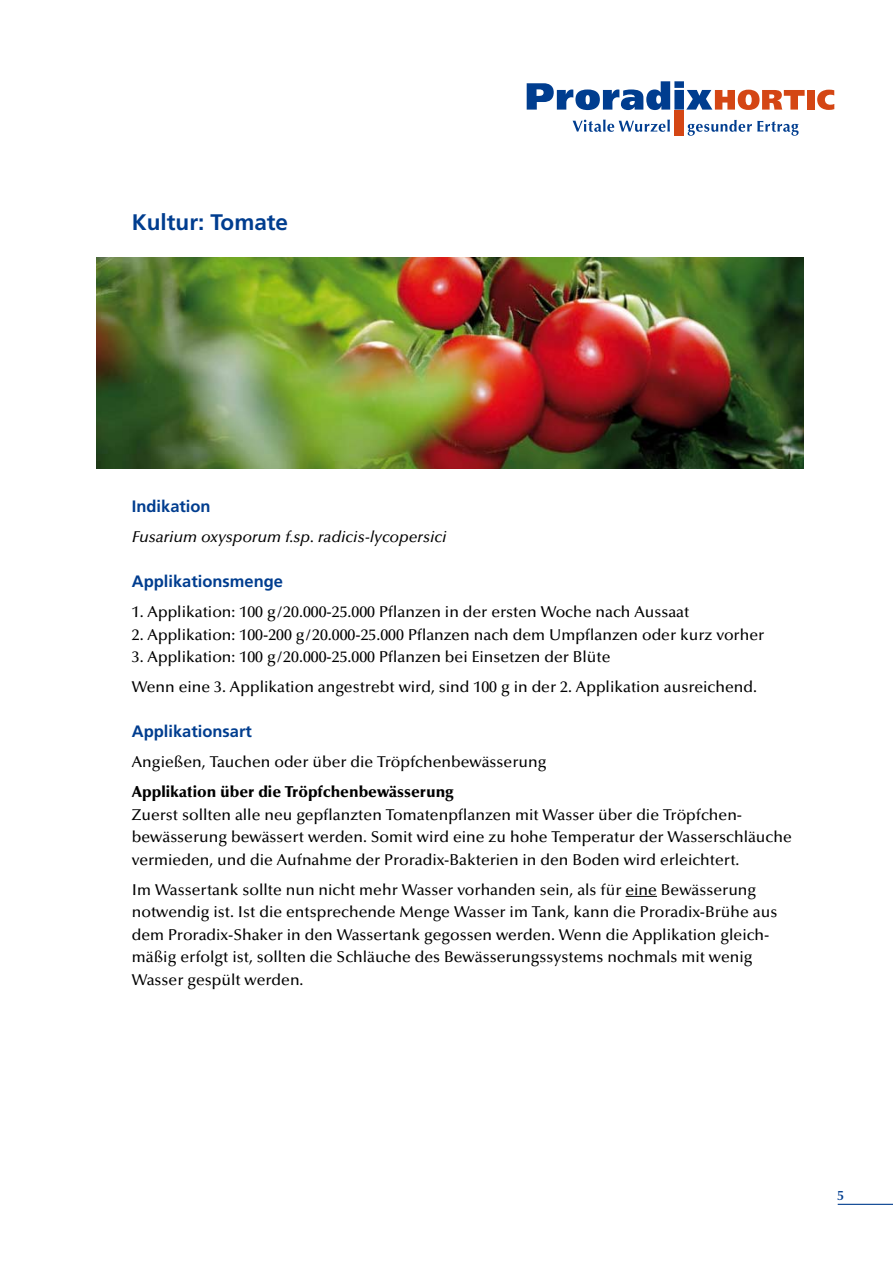
<style>
.page{position:relative;width:893px;height:1263px;background:#fff}
.page>*{position:absolute;margin:0;border:0;box-sizing:border-box;transform-origin:0 0}
.t1{font:700 22.5px "Frutiger CE";color:#003d8f}
.t2{font:700 16.5px "Frutiger CE";color:#003d8f}
.t3{font:500 15.75px/22.5px "Optima";color:#000}
.t4{font:italic 500 15.75px "Optima";color:#000}
.t5{font:900 15.75px "Optima";color:#000}
.t6{font:600 13.5px "Optima";color:#003d8f}
</style>
<div class="page">
<div style="left:674px;top:110px;width:10px;height:25px;background:#d44614"></div>
<svg style="left:527px;top:81px;width:278px;height:29px"></svg>
<div style="left:807px;top:90px;width:8px;height:20px;background:#d44614"></div>
<svg style="left:817px;top:90px;width:17px;height:20px"></svg>
<svg style="left:573px;top:120px;width:97px;height:12px"></svg>
<svg style="left:688px;top:120px;width:111px;height:16px"></svg>
<hr style="left:838px;top:1204px;width:55px;height:1px;background:#003d8f">
<hr style="left:625px;top:896px;width:32px;height:1px;background:#000">
<img style="left:96px;top:257px;width:708px;height:211px">
<h1 class="t1" style="left:132px;top:208px;width:158px">Kultur: Tomate</h1>
<p class="t2" style="left:132px;top:497px;width:80px">Indikation</p>
<p class="t4" style="left:132px;top:528px;width:316px">Fusarium oxysporum f.sp. radicis-lycopersici</p>
<p class="t2" style="left:132px;top:572px;width:153px">Applikationsmenge</p>
<p class="t3" style="left:132px;top:601px;width:559px">1. Applikation: 100 g/20.000-25.000 Pflanzen in der ersten Woche nach Aussaat</p>
<p class="t3" style="left:132px;top:623px;width:634px">2. Applikation: 100-200 g/20.000-25.000 Pflanzen nach dem Umpflanzen oder kurz vorher</p>
<p class="t3" style="left:132px;top:642px;width:627px;line-height:30px">3. Applikation: 100 g/20.000-25.000 Pflanzen bei Einsetzen der Blüte<br>Wenn eine 3. Applikation angestrebt wird, sind 100 g in der 2. Applikation ausreichend.</p>
<p class="t2" style="left:132px;top:722px;width:122px">Applikationsart</p>
<p class="t3" style="left:132px;top:751px;width:416px">Angießen, Tauchen oder über die Tröpfchenbewässerung</p>
<p class="t5" style="left:132px;top:783px;width:324px">Applikation über die Tröpfchenbewässerung</p>
<p class="t3" style="left:132px;top:803px;width:661px">Zuerst sollten alle neu gepflanzten Tomatenpflanzen mit Wasser über die Tröpfchen&shy;bewässerung bewässert werden. Somit wird eine zu hohe Temperatur der Wasserschläuche vermieden, und die Aufnahme der Proradix-Bakterien in den Boden wird erleichtert.</p>
<p class="t3" style="left:132px;top:878px;width:647px">Im Wassertank sollte nun nicht mehr Wasser vorhanden sein, als für eine Bewässerung notwendig ist. Ist die entsprechende Menge Wasser im Tank, kann die Proradix-Brühe aus dem Proradix-Shaker in den Wassertank gegossen werden. Wenn die Applikation gleich&shy;mäßig erfolgt ist, sollten die Schläuche des Bewässerungssystems nochmals mit wenig Wasser gespült werden.</p>
<p class="t6" style="left:837px;top:1187px;width:9px">5</p>
</div>
